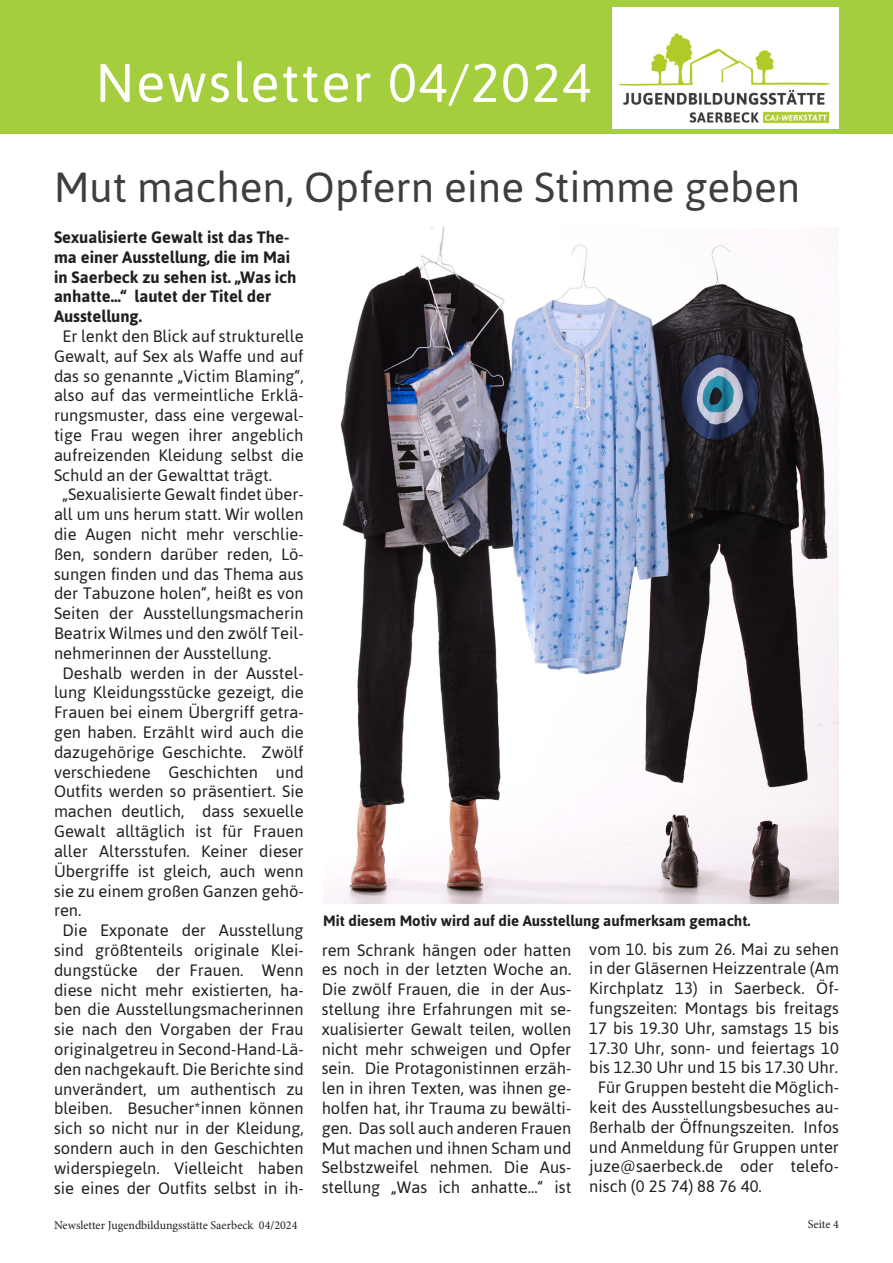
<style>
.page{position:relative;width:893px;height:1263px;background:#fff}
.page>*{position:absolute;margin:0;border:0;box-sizing:border-box;transform-origin:0 0}
.t1{font:54px "Asap";letter-spacing:.03em;color:#fff}
.t2{font:42px "Asap";color:#3e3e3f}
.t3{font:16.5px/19.8px "Asap";color:#231f20;text-align:justify}
.t4{font:700 16.5px/19.8px "Asap";color:#231f20}
.t5{font:700 15px "Asap";color:#231f20}
.t6{font:12px "Minion Pro";color:#231f20}
</style>
<div class="page">
<div style="left:0;top:0;width:893px;height:134px;background:#a5ce3e"></div>
<img style="left:613px;top:7px;width:226px;height:121px">
<img style="left:323px;top:227px;width:516px;height:677px">
<p class="t1" style="left:96px;top:47px;width:497px">Newsletter 04/2024</p>
<p class="t2" style="left:54px;top:160px;width:748px">Mut machen, Opfern eine Stimme geben</p>
<p class="t4" style="left:54px;top:227px;width:244px">Sexualisierte Gewalt ist das The&shy;ma einer Ausstellung, die im Mai in Saerbeck zu sehen ist. „Was ich anhatte…“ lautet der Titel der<br>Ausstellung.</p>
<p class="t3" style="left:54px;top:326px;width:251px;text-indent:9px">Er lenkt den Blick auf strukturelle Gewalt, auf Sex als Waffe und auf das so genannte „Victim Blaming“, also auf das vermeintliche Erklä&shy;rungsmuster, dass eine vergewal&shy;tige Frau wegen ihrer angeblich aufreizenden Kleidung selbst die Schuld an der Gewalttat trägt.</p>
<p class="t3" style="left:54px;top:484px;width:251px;text-indent:9px">„Sexualisierte Gewalt findet über&shy;all um uns herum statt. Wir wollen die Augen nicht mehr verschlie&shy;ßen, sondern darüber reden, Lö&shy;sungen finden und das Thema aus der Tabuzone holen“, heißt es von Seiten der Ausstellungsmacherin Beatrix Wilmes und den zwölf Teil&shy;nehmerinnen der Ausstellung.</p>
<p class="t3" style="left:54px;top:662px;width:251px;text-indent:9px">Deshalb werden in der Ausstel&shy;lung Kleidungsstücke gezeigt, die Frauen bei einem Übergriff getra&shy;gen haben. Erzählt wird auch die dazugehörige Geschichte. Zwölf verschiedene Geschichten und Outfits werden so präsentiert. Sie machen deutlich, dass sexuelle Gewalt alltäglich ist für Frauen aller Altersstufen. Keiner dieser Übergriffe ist gleich, auch wenn sie zu einem großen Ganzen gehö&shy;ren.</p>
<p class="t3" style="left:54px;top:920px;width:251px;text-align:center">Die Exponate der Ausstellung sind größtenteils originale Klei&shy;dungstücke der Frauen. Wenn diese nicht mehr existierten, ha&shy;ben die Ausstellungsmacherinnen sie nach den Vorgaben der Frau originalgetreu in Second-Hand-Lä&shy;den nachgekauft. Die Berichte sind unverändert, um authentisch zu bleiben. Besucher*innen können sich so nicht nur in der Kleidung, sondern auch in den Geschichten widerspiegeln. Vielleicht haben sie eines der Outfits selbst in ih-</p>
<p class="t5" style="left:323px;top:911px;width:429px">Mit diesem Motiv wird auf die Ausstellung aufmerksam gemacht.</p>
<p class="t3" style="left:322px;top:939px;width:251px">rem Schrank hängen oder hatten es noch in der letzten Woche an.<br>Die zwölf Frauen, die in der Aus&shy;stellung ihre Erfahrungen mit se&shy;xualisierter Gewalt teilen, wollen nicht mehr schweigen und Opfer sein. Die Protagonistinnen erzäh&shy;len in ihren Texten, was ihnen ge&shy;holfen hat, ihr Trauma zu bewälti&shy;gen. Das soll auch anderen Frauen Mut machen und ihnen Scham und Selbstzweifel nehmen. Die Aus&shy;stellung „Was ich anhatte...“ ist</p>
<p class="t3" style="left:589px;top:938px;width:251px">vom 10. bis zum 26. Mai zu sehen in der Gläsernen Heizzentrale (Am Kirchplatz 13) in Saerbeck. Öf&shy;fungszeiten: Montags bis freitags 17 bis 19.30 Uhr, samstags 15 bis 17.30 Uhr, sonn- und feiertags 10 bis 12.30 Uhr und 15 bis 17.30 Uhr.</p>
<p class="t3" style="left:589px;top:1077px;width:251px;text-indent:9px">Für Gruppen besteht die Möglich&shy;keit des Ausstellungsbesuches au&shy;ßerhalb der Öffnungszeiten. Infos und Anmeldung für Gruppen unter juze@saerbeck.de oder telefo&shy;nisch (0 25 74) 88 76 40.</p>
<p class="t6" style="left:54px;top:1217px;width:245px">Newsletter Jugendbildungsstätte Saerbeck 04/2024</p>
<p class="t6" style="left:808px;top:1216px;width:33px">Seite 4</p>
</div>
